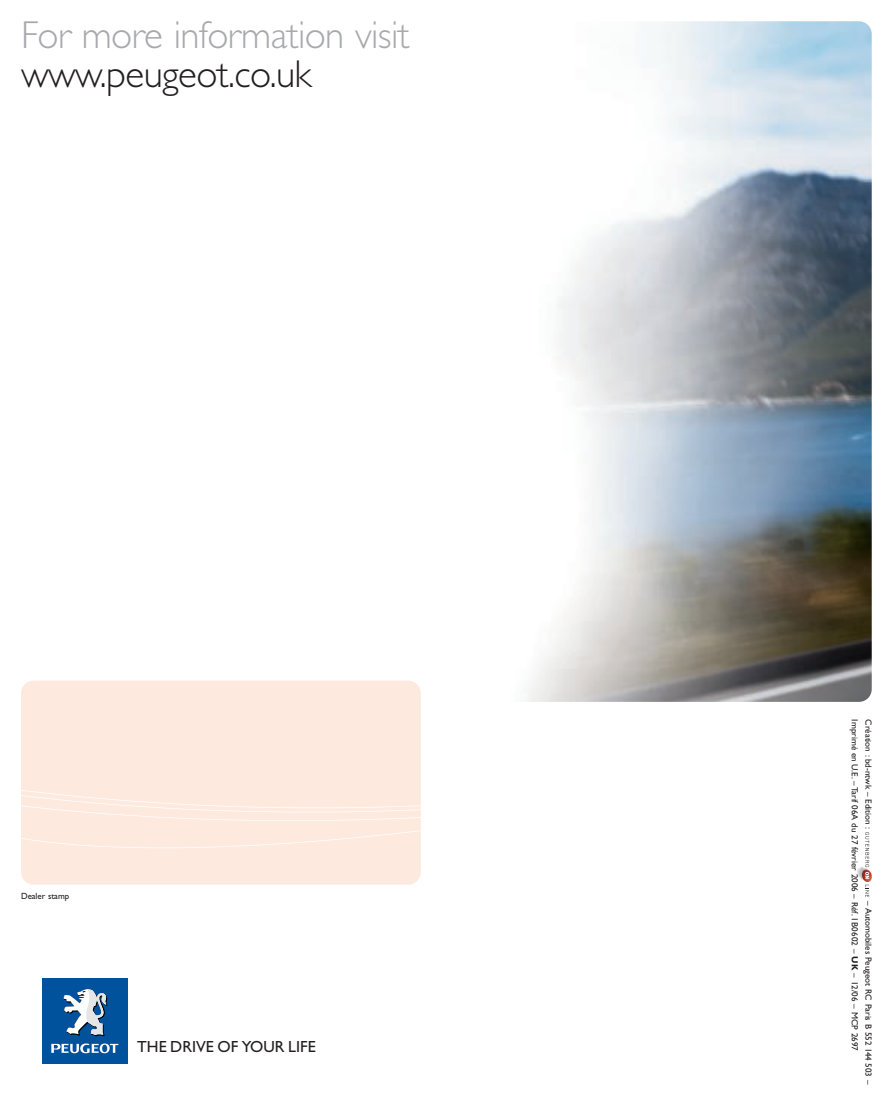
<style>
.page{position:relative;width:893px;height:1106px;background:#fff}
.page>*{position:absolute;margin:0;border:0;box-sizing:border-box;transform-origin:0 0}
.t1{font:300 39px "Gill Sans";letter-spacing:-.015em;color:#a8a9ad}
.t2{font:300 39px "Gill Sans";letter-spacing:-.015em;color:#231f20}
.t3{font:16.05px "Gill Sans";color:#231f20}
.t4{font:9px/13.5px "Gill Sans";color:#231f20}
.s1{font-weight:700}
</style>
<div class="page">
<img style="left:558px;top:21px;width:314px;height:609px">
<div style="left:21px;top:848px;width:400px;height:36px;background:#fde9de"></div>
<div style="left:21px;top:814px;width:400px;height:34px;background:#fde9de"></div>
<svg style="left:21px;top:810px;width:400px;height:4px;background:#fdebe1"></svg>
<svg style="left:21px;top:630px;width:851px;height:180px"></svg>
<div style="left:42px;top:978px;width:85px;height:85px;background:#01529c"></div>
<svg style="left:51px;top:1043px;width:67px;height:10px"></svg>
<svg style="left:63px;top:989px;width:45px;height:47px"></svg>
<img style="left:857px;top:867px;width:5px;height:13px">
<svg style="left:862px;top:832px;width:10px;height:65px"></svg>
<h1 class="t1" style="left:21px;top:21px;width:390px">For more information visit</h1>
<h1 class="t2" style="left:21px;top:60px;width:292px">www.peugeot.co.uk</h1>
<p class="t4" style="left:21px;top:890px;width:50px">Dealer stamp</p>
<h2 class="t3" style="left:137px;top:1041px;width:180px">THE DRIVE OF YOUR LIFE</h2>
<p class="t4" style="left:874px;top:719px;width:111px;rotate:90deg">Création : bd-ntwk – Edition :</p>
<p class="t4" style="left:874px;top:719px;width:366px;text-indent:181px;rotate:90deg">– Automobiles Peugeot RC Paris B 552 144 503 –<br>Imprimé en U.E. – Tarif 06A du 27 février 2006 – Réf. 1B0602 – <span class="s1">UK</span> – 12/06 – MCP 2697</p>
</div>
